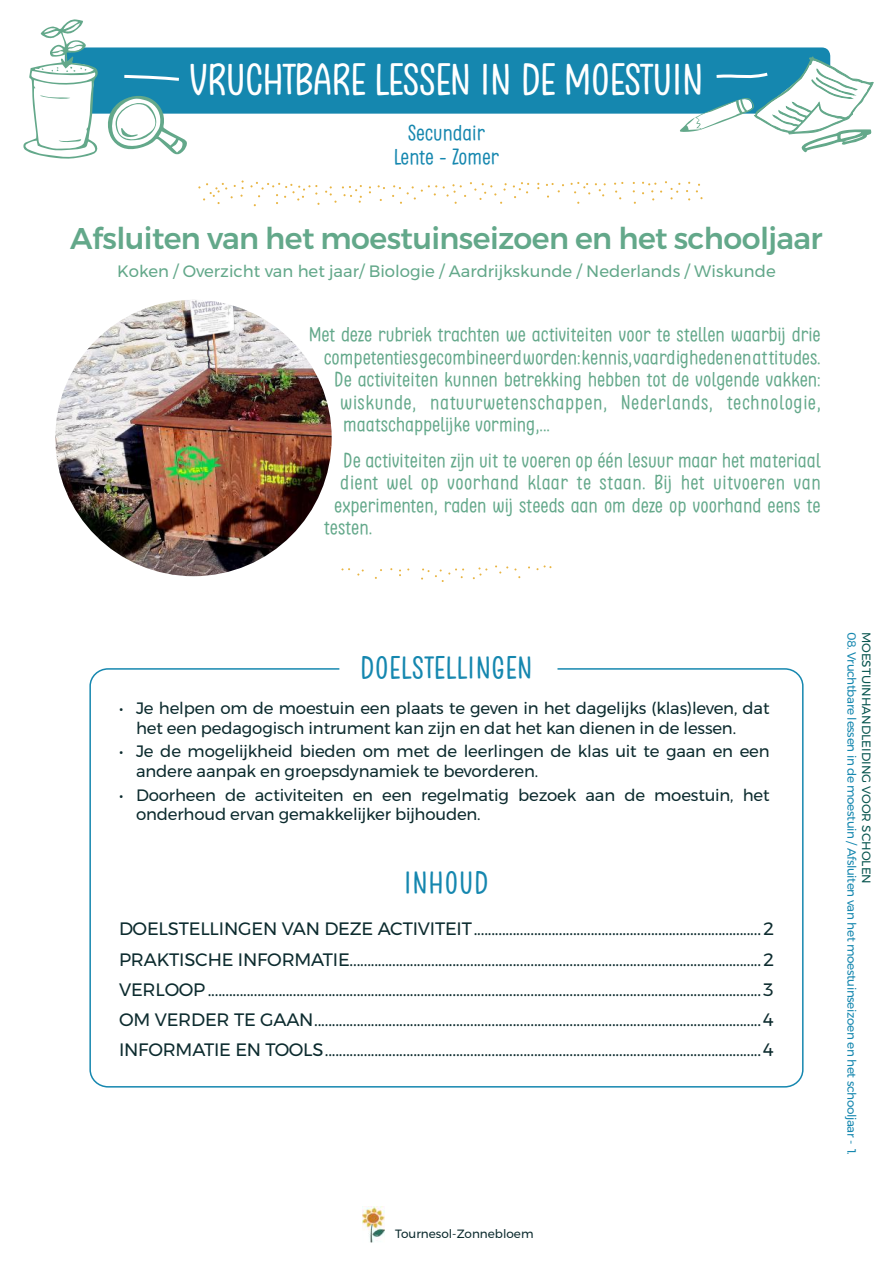
<style>
.page{position:relative;width:893px;height:1263px;background:#fff}
.page>*{position:absolute;margin:0;border:0;box-sizing:border-box;transform-origin:0 0}
.t1{font:42px "Clambake October Six";letter-spacing:-.02em;color:#fff}
.t2{font:500 30px "Montserrat";letter-spacing:-.02em;color:#63a88a}
.t3{font:30px "Clambake October Six";letter-spacing:.02em;color:#1587af}
.t4{font:21px/24px "Clambake October Six";color:#1587af;text-align:center}
.t5{font:19.5px "Clambake October Six";color:#63a88a}
.t6{font:19.5px "Clambake October Six";letter-spacing:.03em;color:#63a88a}
.t7{font:19.5px "Clambake October Six";letter-spacing:.02em;color:#63a88a}
.t8{font:18px/30.2px "Montserrat";letter-spacing:-.01em;color:#0c2b2e;text-align:justify}
.t9{font:16.5px/19.5px "Montserrat";letter-spacing:-.01em;color:#0c2b2e}
.t10{font:16.5px "Montserrat";color:#63a88a}
.t11{font:12px "Montserrat";letter-spacing:-.03em;color:#1587af}
.t12{font:12px "Montserrat";color:#0a5650}
.t13{font:12px "Montserrat";color:#0c2b2e}
</style>
<div class="page">
<svg style="left:571px;top:182px;width:35px;height:14px"></svg>
<svg style="left:642px;top:181px;width:38px;height:19px"></svg>
<svg style="left:696px;top:184px;width:7px;height:15px"></svg>
<svg style="left:614px;top:182px;width:9px;height:17px"></svg>
<svg style="left:546px;top:183px;width:18px;height:15px"></svg>
<svg style="left:513px;top:182px;width:16px;height:16px"></svg>
<svg style="left:250px;top:182px;width:112px;height:24px"></svg>
<svg style="left:198px;top:180px;width:46px;height:24px"></svg>
<svg style="left:392px;top:185px;width:45px;height:19px"></svg>
<svg style="left:443px;top:182px;width:64px;height:22px"></svg>
<svg style="left:495px;top:565px;width:13px;height:8px"></svg>
<svg style="left:357px;top:569px;width:7px;height:6px"></svg>
<svg style="left:473px;top:567px;width:14px;height:12px"></svg>
<svg style="left:421px;top:568px;width:43px;height:14px"></svg>
<img style="left:363px;top:1206px;width:22px;height:36px">
<div style="left:65px;top:47px;width:765px;height:67px;background:#1587af;border-radius:9px"></div>
<div style="left:89px;top:668px;width:714px;height:419px;border:2px solid #1587af;border-radius:18px"></div>
<svg style="left:124px;top:74px;width:55px;height:7px"></svg>
<svg style="left:23px;top:19px;width:76px;height:140px"></svg>
<svg style="left:680px;top:57px;width:194px;height:96px"></svg>
<svg style="left:105px;top:96px;width:82px;height:59px"></svg>
<img style="left:55px;top:300px;width:277px;height:276px;border-radius:138px">
<h1 class="t1" style="left:189px;top:56px;width:516px">VRUCHTBARE LESSEN IN DE MOESTUIN</h1>
<p class="t4" style="left:394px;top:121px;width:107px">Secundair<br>Lente - Zomer</p>
<h2 class="t2" style="left:70px;top:215px;width:754px">Afsluiten van het moestuinseizoen en het schooljaar</h2>
<p class="t10" style="left:117px;top:259px;width:660px">Koken / Overzicht van het jaar/ Biologie / Aardrijkskunde / Nederlands / Wiskunde</p>
<p class="t5" style="left:309px;top:323px;width:513px">Met deze rubriek trachten we activiteiten voor te stellen waarbij drie</p>
<p class="t5" style="left:324px;top:346px;width:499px">competenties gecombineerd worden: kennis, vaardigheden en attitudes.</p>
<p class="t5" style="left:334px;top:368px;width:488px">De activiteiten kunnen betrekking hebben tot de volgende vakken:</p>
<p class="t6" style="left:340px;top:391px;width:482px">wiskunde, natuurwetenschappen, Nederlands, technologie,</p>
<p class="t5" style="left:343px;top:413px;width:208px">maatschappelijke vorming,...</p>
<p class="t5" style="left:343px;top:449px;width:479px">De activiteiten zijn uit te voeren op één lesuur maar het materiaal</p>
<p class="t7" style="left:340px;top:471px;width:482px">dient wel op voorhand klaar te staan. Bij het uitvoeren van</p>
<p class="t5" style="left:334px;top:494px;width:488px">experimenten, raden wij steeds aan om deze op voorhand eens te</p>
<p class="t5" style="left:324px;top:516px;width:50px">testen.</p>
<h2 class="t3" style="left:360px;top:650px;width:174px">DOELSTELLINGEN</h2>
<p class="t9" style="left:136px;top:698px;width:635px;text-indent:-17px">• Je helpen om de moestuin een plaats te geven in het dagelijks (klas)leven, dat het een pedagogisch intrument kan zijn en dat het kan dienen in de lessen.</p>
<p class="t9" style="left:136px;top:741px;width:635px;text-indent:-17px">• Je de mogelijkheid bieden om met de leerlingen de klas uit te gaan en een andere aanpak en groepsdynamiek te bevorderen.</p>
<p class="t9" style="left:136px;top:785px;width:635px;text-indent:-17px">• Doorheen de activiteiten en een regelmatig bezoek aan de moestuin, het onderhoud ervan gemakkelijker bijhouden.</p>
<h2 class="t3" style="left:404px;top:865px;width:86px">INHOUD</h2>
<p class="t8" style="left:119px;top:914px;width:656px">DOELSTELLINGEN VAN DEZE ACTIVITEIT.................................................................................2<br>PRAKTISCHE INFORMATIE....................................................................................................................2<br>VERLOOP............................................................................................................................................................3<br>OM VERDER TE GAAN..............................................................................................................................4<br>INFORMATIE EN TOOLS...........................................................................................................................4</p>
<p class="t13" style="left:395px;top:1225px;width:140px">Tournesol-Zonnebloem</p>
<p class="t11" style="left:861px;top:631px;width:525px;rotate:90deg">08. Vruchtbare lessen in de moestuin / Afsluiten van het moestuinseizoen en het schooljaar - 1.</p>
<p class="t12" style="left:876px;top:631px;width:254px;rotate:90deg">MOESTUINHANDLEIDING VOOR SCHOLEN</p>
</div>
